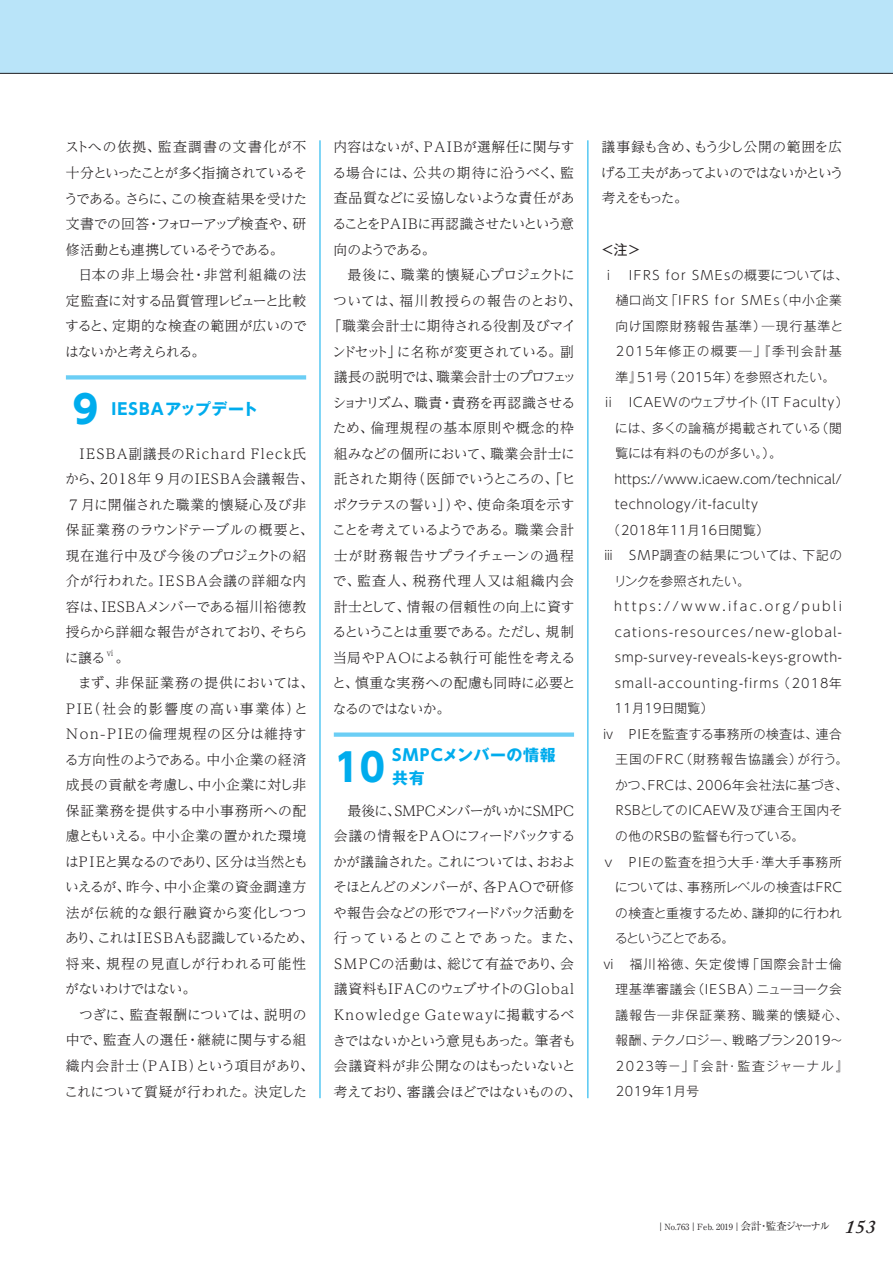
<style>
.page{position:relative;width:893px;height:1263px;background:#fff}
.page>*{position:absolute;margin:0;border:0;box-sizing:border-box;transform-origin:0 0}
.t1{font:700 38.25px "UD Shin Go Pr 6 N";color:#00aced}
.t2{font:700 15.9px "Gothic MB101 Pro";letter-spacing:.035em;color:#00aced}
.t3{font:300 13.8px/25.5px "UD Reimin Pr 6 N";letter-spacing:-.005em;color:#231f20;text-align:justify}
.t4{font:300 13.8px/25.5px "UD Reimin Pr 6 N";letter-spacing:-.025em;color:#231f20;text-align:center}
.t5{font:300 13.8px "UD Reimin Pr 6 N";letter-spacing:.015em;color:#231f20}
.t6{font:300 13.8px "UD Reimin Pr 6 N";letter-spacing:.065em;color:#231f20}
.t7{font:300 13.8px "UD Reimin Pr 6 N";letter-spacing:.02em;color:#231f20}
.t8{font:300 13.8px "UD Reimin Pr 6 N";letter-spacing:.04em;color:#231f20}
.t9{font:300 13.8px/25.5px "UD Reimin Pr 6 N";letter-spacing:-.06em;color:#231f20}
.t10{font:300 13.8px "UD Reimin Pr 6 N";letter-spacing:-.035em;color:#231f20}
.t11{font:300 13.8px "UD Reimin Pr 6 N";letter-spacing:.095em;color:#231f20}
.t12{font:300 13.8px "UD Reimin Pr 6 N";letter-spacing:-.08em;color:#231f20}
.t13{font:300 13.8px "UD Reimin Pr 6 N";letter-spacing:-.075em;color:#231f20}
.t14{font:300 13.8px "UD Reimin Pr 6 N";letter-spacing:-.07em;color:#231f20}
.t15{font:300 13.8px "UD Reimin Pr 6 N";letter-spacing:-.04em;color:#231f20}
.t16{font:300 13.8px "UD Reimin Pr 6 N";letter-spacing:-.085em;color:#231f20}
.t17{font:300 13.8px "UD Reimin Pr 6 N";letter-spacing:.03em;color:#231f20}
.t18{font:300 13.8px "UD Reimin Pr 6 N";letter-spacing:.12em;color:#231f20}
.t19{font:300 13.8px "UD Reimin Pr 6 N";letter-spacing:.045em;color:#231f20}
.t20{font:300 13.8px "UD Reimin Pr 6 N";letter-spacing:.055em;color:#231f20}
.t21{font:300 13.8px "UD Reimin Pr 6 N";letter-spacing:.05em;color:#231f20}
.t22{font:300 13.8px "UD Reimin Pr 6 N";letter-spacing:.085em;color:#231f20}
.t23{font:13.8px "Gothic MB101 Pro";color:#231f20}
.t24{font:300 12.75px/25.5px "Gothic MB101 Pro";letter-spacing:.035em;color:#231f20}
.t25{font:300 12.75px/25.5px "UD Shin Go Pr 6 N";letter-spacing:.055em;color:#231f20;text-align:justify}
.t26{font:300 12.75px/25.5px "UD Shin Go Pr 6 N";letter-spacing:.115em;color:#231f20;text-align:center}
.t27{font:300 12.75px "UD Shin Go Pr 6 N";letter-spacing:.005em;color:#231f20}
.t28{font:300 12.75px "Gothic MB101 Pro";letter-spacing:-.015em;color:#231f20}
.t29{font:300 12.75px "Gothic MB101 Pro";letter-spacing:-.04em;color:#231f20}
.t30{font:300 12.75px "Gothic MB101 Pro";letter-spacing:.075em;color:#231f20}
.t31{font:300 12.75px "Gothic MB101 Pro";letter-spacing:.06em;color:#231f20}
.t32{font:300 12.75px "Gothic MB101 Pro";letter-spacing:.005em;color:#231f20}
.t33{font:300 12.75px "Gothic MB101 Pro";letter-spacing:.115em;color:#231f20}
.t34{font:300 12.75px "Gothic MB101 Pro";letter-spacing:.01em;color:#231f20}
.t35{font:300 12.75px "Gothic MB101 Pro";letter-spacing:.085em;color:#231f20}
.t36{font:300 12.75px "Gothic MB101 Pro";letter-spacing:.095em;color:#231f20}
.t37{font:300 12.75px "Gothic MB101 Pro";color:#231f20}
.t38{font:300 12.75px "Gothic MB101 Pro";letter-spacing:-.065em;color:#231f20}
.t39{font:8.55px "Ryumin Pr 6 N";color:#231f20}
.t40{font:300 8.1px "UD Reimin Pr 6 N";color:#231f20}
.s1{font-family:"UD Shin Go Pr 6 N"}
.s2{font-family:"Gothic MB101 Pro"}
.s3{font-size:10.65px}
.s4{font-family:"Adobe Caslon Pro";font-weight:600;font-style:italic;font-size:19.2px}
</style>
<div class="page">
<div style="left:0;top:0;width:893px;height:73px;background:#b9e4f9"></div>
<hr style="left:0;top:73px;width:893px;height:1px;background:#231f20">
<svg style="left:66px;top:375px;width:240px;height:4px"></svg>
<div style="left:334px;top:732px;width:240px;height:5px;background:#6bcef5"></div>
<hr style="left:320px;top:140px;width:1px;height:958px;background:#00aced">
<hr style="left:588px;top:140px;width:1px;height:958px;background:#00aced">
<p class="t3" style="left:64px;top:134px;width:245px">ストへの依拠、監査調書の文書化が不十分といったことが多く指摘されているそうである。さらに、この検査結果を受けた文書での回答・フォローアップ検査や、研修活動とも連携しているそうである。</p>
<p class="t3" style="left:65px;top:262px;width:243px;text-indent:13px">日本の非上場会社・非営利組織の法定監査に対する品質管理レビューと比較すると、定期的な検査の範囲が広いのではないかと考えられる。</p>
<h1 class="t1" style="left:73px;top:379px;width:27px">9</h1>
<p class="t2" style="left:112px;top:396px;width:148px"><span class="s1">IESBA</span>アップデート</p>
<p class="t11" style="left:80px;top:442px;width:228px">IESBA副議長のRichard Fleck氏</p>
<p class="t6" style="left:65px;top:468px;width:250px">から、2018年 9 月のIESBA会議報告、</p>
<p class="t19" style="left:69px;top:493px;width:238px">7 月に開催された職業的懐疑心及び非</p>
<p class="t5" style="left:66px;top:519px;width:249px">保証業務のラウンドテーブルの概要と、</p>
<p class="t17" style="left:66px;top:544px;width:242px">現在進行中及び今後のプロジェクトの紹</p>
<p class="t7" style="left:66px;top:570px;width:242px">介が行われた。IESBA会議の詳細な内</p>
<p class="t3" style="left:66px;top:593px;width:242px">容は、IESBAメンバーである福川裕徳教</p>
<p class="t13" style="left:66px;top:621px;width:243px">授らから詳細な報告がされており、そちら</p>
<p class="t3" style="left:65px;top:644px;width:42px">に譲る</p>
<p class="t40" style="left:106px;top:646px;width:10px">ⅵ</p>
<p class="t3" style="left:115px;top:644px;width:15px">。</p>
<p class="t20" style="left:78px;top:672px;width:237px">まず、非保証業務の提供においては、</p>
<p class="t18" style="left:66px;top:697px;width:243px">PIE（社会的影響度の高い事業体）と</p>
<p class="t6" style="left:66px;top:723px;width:242px">Non-PIEの倫理規程の区分は維持す</p>
<p class="t7" style="left:65px;top:748px;width:243px">る方向性のようである。中小企業の経済</p>
<p class="t5" style="left:66px;top:774px;width:242px">成長の貢献を考慮し、中小企業に対し非</p>
<p class="t21" style="left:66px;top:799px;width:242px">保証業務を提供する中小事務所への配</p>
<p class="t3" style="left:66px;top:823px;width:242px">慮ともいえる。中小企業の置かれた環境</p>
<p class="t9" style="left:65px;top:848px;width:244px">はP I Eと異なるのであり、区分は当然とも</p>
<p class="t8" style="left:65px;top:876px;width:242px">いえるが、昨今、中小企業の資金調達方</p>
<p class="t8" style="left:66px;top:901px;width:242px">法が伝統的な銀行融資から変化しつつ</p>
<p class="t12" style="left:65px;top:927px;width:250px">あり、これはI E S BAも認識しているため、</p>
<p class="t6" style="left:66px;top:952px;width:242px">将来、規程の見直しが行われる可能性</p>
<p class="t14" style="left:65px;top:978px;width:133px">がないわけではない。</p>
<p class="t3" style="left:79px;top:1001px;width:229px">つぎに、監査報酬については、説明の</p>
<p class="t7" style="left:66px;top:1029px;width:242px">中で、監査人の選任・継続に関与する組</p>
<p class="t8" style="left:66px;top:1054px;width:249px">織内会計士（PAIB）という項目があり、</p>
<p class="t4" style="left:64px;top:1078px;width:244px">これについて質疑が行われた。決定した</p>
<p class="t3" style="left:333px;top:134px;width:244px">内容はないが、PAIBが選解任に関与する場合には、公共の期待に沿うべく、監査品質などに妥協しないような責任があることをPAIBに再認識させたいという意向のようである。</p>
<p class="t5" style="left:348px;top:264px;width:229px">最後に、職業的懐疑心プロジェクトに</p>
<p class="t5" style="left:333px;top:289px;width:250px">ついては、福川教授らの報告のとおり、</p>
<p class="t3" style="left:328px;top:313px;width:250px">「職業会計士に期待される役割及びマイ</p>
<p class="t10" style="left:332px;top:340px;width:243px">ンドセット」に名称が変更されている。副</p>
<p class="t3" style="left:334px;top:364px;width:244px">議長の説明では、職業会計士のプロフェッ</p>
<p class="t15" style="left:333px;top:391px;width:244px">ショナリズム、職責・責務を再認識させる</p>
<p class="t6" style="left:333px;top:417px;width:243px">ため、倫理規程の基本原則や概念的枠</p>
<p class="t4" style="left:334px;top:440px;width:243px">組みなどの個所において、職業会計士に</p>
<p class="t3" style="left:334px;top:466px;width:243px">託された期待（医師でいうところの、「ヒ</p>
<p class="t10" style="left:333px;top:493px;width:243px">ポクラテスの誓い」）や、使命条項を示す</p>
<p class="t10" style="left:332px;top:519px;width:243px">ことを考えているようである。職業会計</p>
<p class="t8" style="left:334px;top:544px;width:242px">士が財務報告サプライチェーンの過程</p>
<p class="t22" style="left:333px;top:570px;width:243px">で、監査人、税務代理人又は組織内会</p>
<p class="t5" style="left:334px;top:595px;width:242px">計士として、情報の信頼性の向上に資す</p>
<p class="t16" style="left:333px;top:621px;width:243px">るということは重要である。ただし、規制</p>
<p class="t7" style="left:333px;top:646px;width:244px">当局やPAOによる執行可能性を考える</p>
<p class="t5" style="left:332px;top:672px;width:245px">と、慎重な実務への配慮も同時に必要と</p>
<p class="t14" style="left:333px;top:697px;width:119px">なるのではないか。</p>
<p class="t2" style="left:392px;top:742px;width:165px"><span class="s1">SMPC</span>メンバーの情報</p>
<h1 class="t1" style="left:334px;top:736px;width:52px">10</h1>
<p class="t2" style="left:392px;top:764px;width:34px">共有</p>
<p class="t4" style="left:332px;top:797px;width:251px">最後に、SMPCメンバーがいかにSMPC<br>会議の情報をPA Oにフィードバックするかが議論された。これについては、おおよそほとんどのメンバーが、各PAOで研修や報告会などの形でフィードバック活動を行っているとのことであった。また、<br>SMPCの活動は、総じて有益であり、会議資料もIFACのウェブサイトのGlobal<br>Knowledge Gatewayに掲載するべきではないかという意見もあった。筆者も会議資料が非公開なのはもったいないと考えており、審議会ほどではないものの、</p>
<p class="t9" style="left:601px;top:134px;width:245px">議事録も含め、もう少し公開の範囲を広げる工夫があってよいのではないかという考えをもった。</p>
<p class="t23" style="left:601px;top:238px;width:42px">＜注＞</p>
<p class="t26" style="left:602px;top:262px;width:247px"><span class="s2">ⅰ</span> IFRS for SMEs<span class="s2">の概要については、樋口尚文「</span>IFRS for SMEs<span class="s2">（中小企業</span></p>
<p class="t24" style="left:615px;top:311px;width:229px;text-align:justify">向け国際財務報告基準）─現行基準と<span class="s1">2015</span>年修正の概要─」『季刊会計基準』<span class="s1">51</span>号（<span class="s1">2015</span>年）を参照されたい。</p>
<p class="t25" style="left:602px;top:389px;width:248px"><span class="s2">ⅱ</span> ICAEW<span class="s2">のウェブサイト（</span>IT Faculty<span class="s2">）</span></p>
<p class="t24" style="left:615px;top:413px;width:229px">には、多くの論稿が掲載されている（閲覧には有料のものが多い。）。</p>
<p class="t27" style="left:614px;top:469px;width:229px">https://www.icaew.com/technical/</p>
<p class="t25" style="left:615px;top:491px;width:145px">technology/it-faculty</p>
<p class="t25" style="left:607px;top:517px;width:163px"><span class="s2">（</span>2018<span class="s2">年</span>11<span class="s2">月</span>16<span class="s2">日閲覧）</span></p>
<p class="t24" style="left:614px;top:541px;width:230px;text-indent:-12px">ⅲ <span class="s1">SMP</span>調査の結果については、下記のリンクを参照されたい。</p>
<p class="t25" style="left:614px;top:593px;width:229px">https://www.ifac.org/publi cations-resources/new-global&shy;smp-survey-reveals-keys-growth&shy;small-accounting-firms <span class="s2">（</span>2018<span class="s2">年</span></p>
<p class="t24" style="left:615px;top:694px;width:100px"><span class="s1">11</span>月<span class="s1">19</span>日閲覧）</p>
<p class="t24" style="left:602px;top:719px;width:242px">ⅳ <span class="s1">PIE</span>を監査する事務所の検査は、連合</p>
<p class="t30" style="left:616px;top:749px;width:234px">王国の<span class="s1">FRC</span>（財務報告協議会）が行う。</p>
<p class="t24" style="left:615px;top:770px;width:234px">かつ、<span class="s1">FRC</span>は、<span class="s1">2006</span>年会社法に基づき、</p>
<p class="t24" style="left:616px;top:796px;width:228px"><span class="s1">RSB</span>としての<span class="s1">ICAEW</span>及び連合王国内そ</p>
<p class="t37" style="left:615px;top:825px;width:191px">の他の<span class="s1">RSB</span>の監督も行っている。</p>
<p class="t31" style="left:602px;top:851px;width:241px">ⅴ <span class="s1">PIE</span>の監査を担う大手・準大手事務所</p>
<p class="t32" style="left:615px;top:876px;width:229px">については、事務所レベルの検査は<span class="s1">FRC</span></p>
<p class="t34" style="left:615px;top:902px;width:228px">の検査と重複するため、謙抑的に行われ</p>
<p class="t38" style="left:615px;top:927px;width:121px">るということである。</p>
<p class="t35" style="left:602px;top:953px;width:241px">ⅵ　福川裕徳、矢定俊博「国際会計士倫</p>
<p class="t28" style="left:616px;top:979px;width:228px">理基準審議会（<span class="s1">IESBA</span>）ニューヨーク会</p>
<p class="t36" style="left:616px;top:1004px;width:234px">議報告―非保証業務、職業的懐疑心、</p>
<p class="t29" style="left:616px;top:1030px;width:229px">報酬、テクノロジー、戦略プラン<span class="s1">2019</span>～</p>
<p class="t33" style="left:616px;top:1055px;width:234px"><span class="s1">2023</span>等－」『会計・監査ジャーナル』</p>
<p class="t25" style="left:616px;top:1078px;width:85px">2019<span class="s2">年</span>1<span class="s2">月号</span></p>
<p class="t39" style="left:656px;top:1220px;width:221px">｜No.763｜Feb. 2019｜<span class="s3">会計・監査ジャーナル</span> <span class="s4">153</span></p>
</div>
